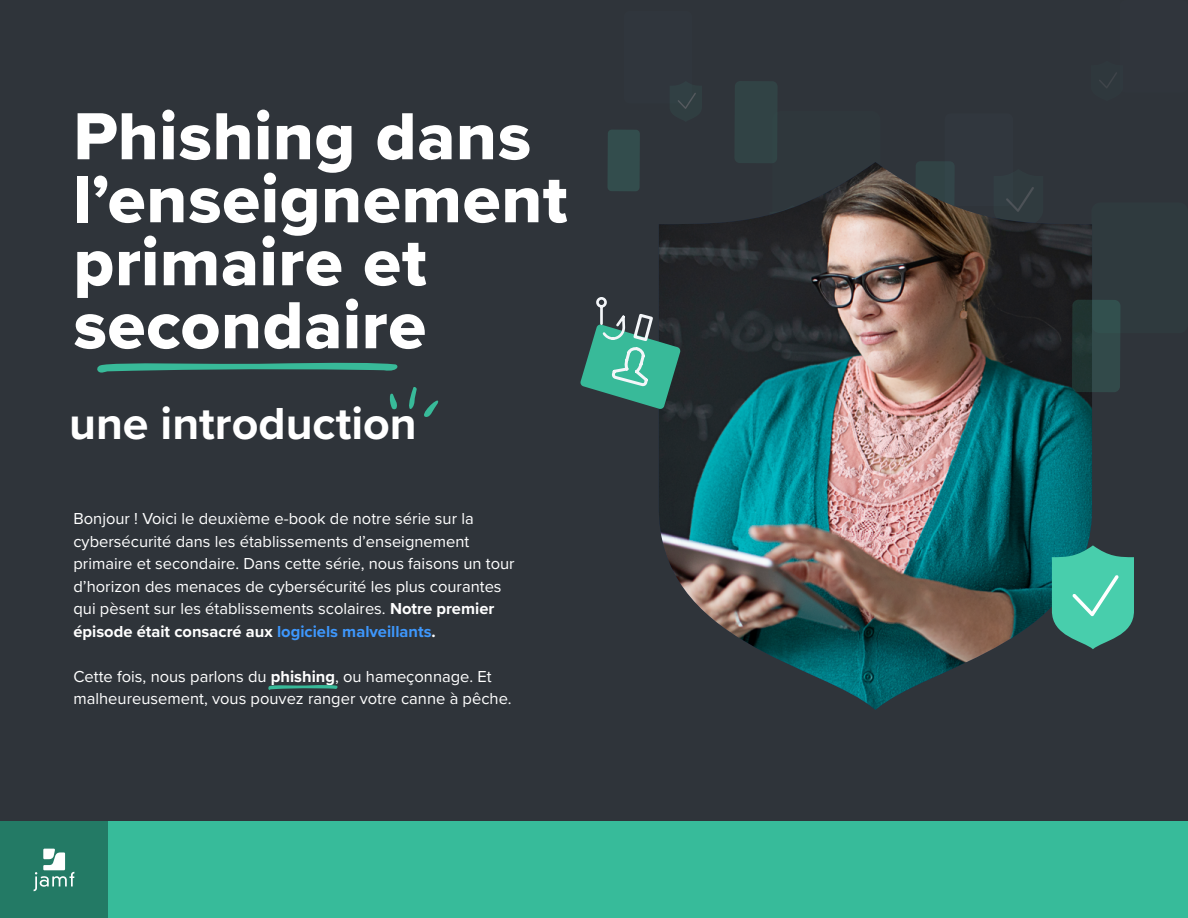
<style>
.page{position:relative;width:1188px;height:918px;background:#2f343a}
.page>*{position:absolute;margin:0;border:0;box-sizing:border-box;transform-origin:0 0}
.t1{font:69px/63px "Proxima Nova Extrabld";letter-spacing:.01em;color:#fff}
.t2{font:700 46.5px "Proxima Nova";color:#fff}
.t3{font:16.5px/22.5px "Proxima Nova";color:#fff}
.s1{font-weight:700}
.s2{font-weight:700;color:#3e97fc}
</style>
<div class="page">
<div style="left:607px;top:130px;width:33px;height:61px;background:#334d4d;border-radius:4px"></div>
<div style="left:1091px;top:203px;width:97px;height:130px;background:#2f3a3e;border-radius:9px"></div>
<div style="left:945px;top:113px;width:68px;height:93px;background:#31373e;border-radius:6px"></div>
<div style="left:108px;top:822px;width:1080px;height:96px;background:#37bb9a"></div>
<div style="left:0;top:822px;width:108px;height:96px;background:#237a65"></div>
<svg style="left:34px;top:849px;width:40px;height:42px"></svg>
<svg style="left:1099px;top:72px;width:18px;height:16px"></svg>
<svg style="left:670px;top:82px;width:26px;height:27px"></svg>
<img style="left:659px;top:162px;width:433px;height:548px">
<svg style="left:1072px;top:300px;width:48px;height:92px"></svg>
<div style="left:734px;top:81px;width:44px;height:82px;background:#314345;border-radius:6px"></div>
<svg style="left:1051px;top:545px;width:83px;height:104px"></svg>
<svg style="left:97px;top:362px;width:301px;height:11px"></svg>
<svg style="left:268px;top:685px;width:70px;height:5px"></svg>
<svg style="left:389px;top:387px;width:49px;height:30px"></svg>
<svg style="left:580px;top:296px;width:101px;height:113px"></svg>
<h1 class="t1" style="left:73px;top:104px;width:496px">Phishing dans l’enseignement primaire et secondaire</h1>
<h2 class="t2" style="left:69px;top:389px;width:349px">une introduction</h2>
<p class="t3" style="left:73px;top:507px;width:443px">Bonjour ! Voici le deuxième e-book de notre série sur la cybersécurité dans les établissements d’enseignement primaire et secondaire. Dans cette série, nous faisons un tour d’horizon des menaces de cybersécurité les plus courantes qui pèsent sur les établissements scolaires. <span class="s1">Notre premier épisode était consacré aux</span> <span class="s2">logiciels malveillants</span><span class="s1">.</span></p>
<p class="t3" style="left:73px;top:664px;width:440px">Cette fois, nous parlons du <span class="s1">phishing</span>, ou hameçonnage. Et malheureusement, vous pouvez ranger votre canne à pêche.</p>
</div>
